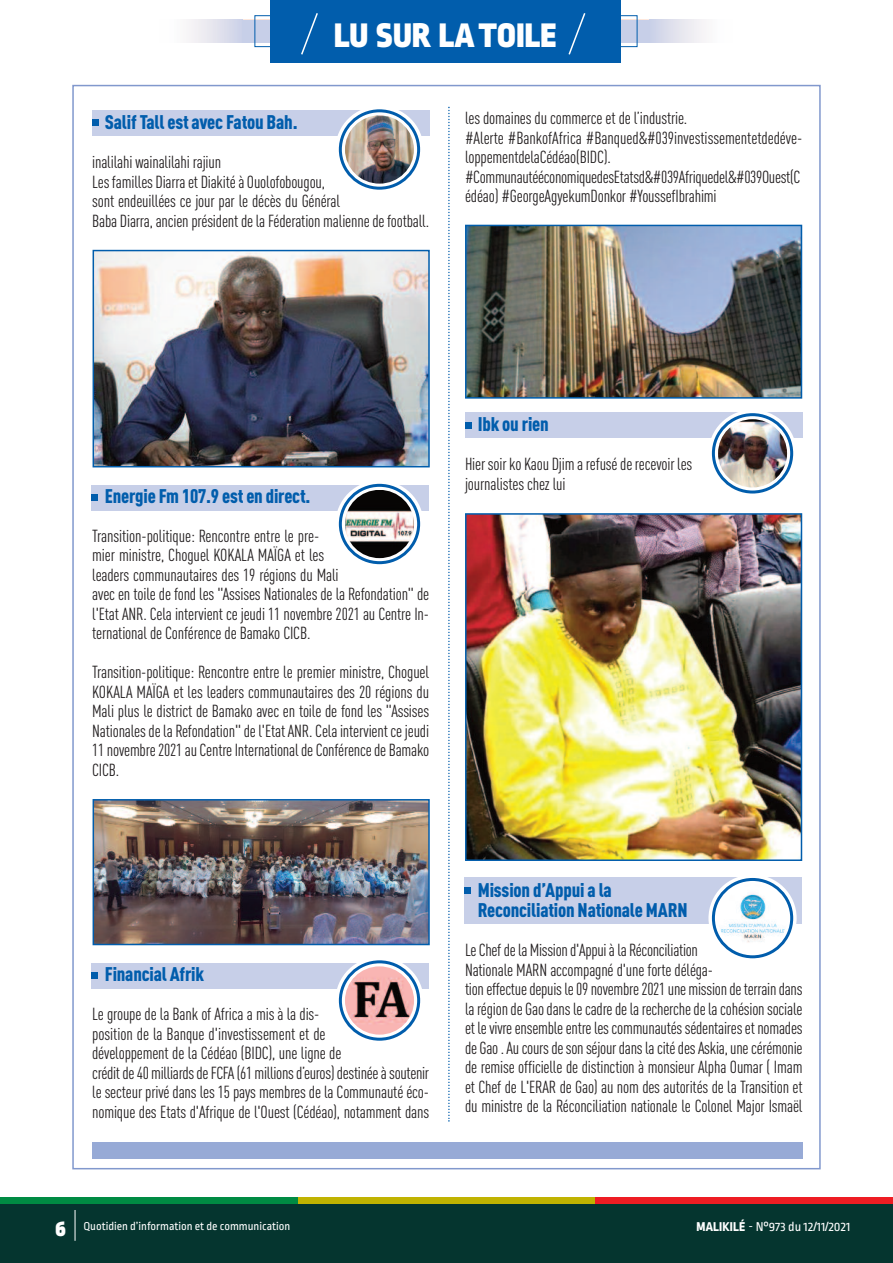
<style>
.page{position:relative;width:893px;height:1263px;background:#fff}
.page>*{position:absolute;margin:0;border:0;box-sizing:border-box;transform-origin:0 0}
.t1{font:900 36px "Ropa Sans Pro";letter-spacing:.01em;color:#fff}
.t2{font:900 condensed 19.5px/20.4px "DIN Pro";letter-spacing:-.01em;color:#015dac}
.t3{font:condensed 17.25px/19.5px "DIN Pro";letter-spacing:-.01em;color:#231f20}
.t4{font:13.5px "Ropa Sans Pro";color:#fff}
.t5{font:12px "Ropa Sans Pro";color:#fff}
.s1{font-weight:900;font-size:24px}
.s2{font-weight:800}
</style>
<div class="page">
<div style="left:465px;top:877px;width:337px;height:47px;background:#c7cfe8"></div>
<svg style="left:465px;top:887px;width:6px;height:6px"></svg>
<div style="left:465px;top:413px;width:338px;height:25px;background:#c7cfe8"></div>
<div style="left:465px;top:422px;width:7px;height:6px;background:#015dac"></div>
<div style="left:92px;top:963px;width:337px;height:25px;background:#c7cfe8"></div>
<svg style="left:92px;top:972px;width:6px;height:6px"></svg>
<div style="left:92px;top:485px;width:337px;height:25px;background:#c7cfe8"></div>
<svg style="left:92px;top:494px;width:6px;height:6px"></svg>
<div style="left:0;top:1203px;width:893px;height:60px;background:#05352f"></div>
<div style="left:0;top:1197px;width:298px;height:6px;background:#008b43"></div>
<div style="left:298px;top:1197px;width:297px;height:6px;background:#c0b301"></div>
<div style="left:595px;top:1197px;width:298px;height:6px;background:#ee1d23"></div>
<hr style="left:75px;top:1210px;width:1px;height:31px;background:#fff">
<div style="left:92px;top:110px;width:338px;height:26px;background:#c7cfe8"></div>
<div style="left:92px;top:120px;width:7px;height:6px;background:#015dac"></div>
<svg style="left:448px;top:107px;width:2px;height:1015px"></svg>
<div style="left:92px;top:1142px;width:711px;height:16px;background:#97aad6"></div>
<div style="left:242px;top:20px;width:407px;height:23px;background:#c7cfe8"></div>
<div style="left:271px;top:0;width:350px;height:63px;background:#015dac"></div>
<svg style="left:301px;top:13px;width:17px;height:42px"></svg>
<svg style="left:568px;top:13px;width:18px;height:42px"></svg>
<div style="left:159px;top:20px;width:83px;height:23px;background:linear-gradient(to right,#fff,#d2d4e6)"></div>
<div style="left:649px;top:20px;width:84px;height:23px;background:linear-gradient(to right,#cfd3e6,#fff)"></div>
<div style="left:335px;top:106px;width:89px;height:87px;background:#fff;border-radius:50%"></div>
<svg style="left:339px;top:109px;width:81px;height:81px"></svg>
<img style="left:345px;top:115px;width:69px;height:69px;border-radius:50%">
<div style="left:335px;top:480px;width:89px;height:88px;background:#fff;border-radius:50%"></div>
<svg style="left:339px;top:484px;width:81px;height:80px"></svg>
<img style="left:345px;top:490px;width:69px;height:68px;border-radius:50%">
<div style="left:708px;top:410px;width:89px;height:87px;background:#fff;border-radius:50%"></div>
<svg style="left:712px;top:413px;width:81px;height:81px"></svg>
<img style="left:718px;top:419px;width:69px;height:68px;border-radius:50%">
<div style="left:708px;top:874px;width:89px;height:88px;background:#fff;border-radius:50%"></div>
<svg style="left:712px;top:878px;width:81px;height:80px"></svg>
<img style="left:718px;top:884px;width:69px;height:68px;border-radius:50%">
<div style="left:335px;top:957px;width:89px;height:87px;background:#fff;border-radius:50%"></div>
<svg style="left:339px;top:960px;width:81px;height:81px"></svg>
<img style="left:345px;top:966px;width:69px;height:69px;border-radius:50%">
<img style="left:96px;top:253px;width:331px;height:211px">
<div style="left:93px;top:250px;width:337px;height:217px;border:2px solid #015dac"></div>
<img style="left:96px;top:802px;width:331px;height:140px">
<div style="left:93px;top:799px;width:337px;height:146px;border:2px solid #015dac"></div>
<img style="left:468px;top:228px;width:331px;height:168px">
<div style="left:465px;top:225px;width:337px;height:174px;border:2px solid #015dac"></div>
<img style="left:468px;top:516px;width:331px;height:342px">
<div style="left:465px;top:513px;width:337px;height:348px;border:2px solid #015dac"></div>
<h1 class="t1" style="left:334px;top:23px;width:224px">LU SUR LATOILE</h1>
<h1 class="t1" style="left:418px;top:23px;width:56px">UNE</h1>
<p class="t2" style="left:105px;top:114px;width:194px">Salif Tall est avec Fatou Bah.</p>
<p class="t3" style="left:92px;top:154px;width:338px">inalilahi wainalilahi rajiun<br>Lesfamilles Diarraet Diakitéà Ouolofobougou,<br>sont endeuillées ce jour par le décès du Général<br>Baba Diarra, ancien président de la Féderation malienne de football.</p>
<p class="t3" style="left:465px;top:110px;width:339px">les domaines du commerce et de l’industrie.<br>#Alerte #BankofAfrica #Banqued&amp;#039investissementetdedéve&shy;loppementdelaCédéao(BIDC). #CommunautééconomiquedesEtatsd&amp;#039Afriquedel&amp;#039Ouest(C édéao) #GeorgeAgyekumDonkor #YoussefIbrahimi</p>
<p class="t2" style="left:105px;top:487px;width:207px">Energie Fm 107.9 est en direct.</p>
<p class="t3" style="left:92px;top:527px;width:338px">Transition-politique: Rencontre entre le pre-<br>mier ministre, Choguel KOKALA MAÏGA et les<br>leaders communautaires des 19 régions du Mali<br>avec en toile de fond les "Assises Nationales de la Refondation" de l'Etat ANR. Cela intervient ce jeudi 11 novembre 2021 au Centre In&shy;ternational de Conférence de Bamako CICB.</p>
<p class="t3" style="left:92px;top:664px;width:338px;text-align:justify">Transition-politique: Rencontre entre le premier ministre, Choguel KOKALA MAÏGA et les leaders communautaires des 20 régions du Mali plus le district de Bamako avec en toile de fond les "Assises Nationales de la Refondation" de l'Etat ANR. Cela intervient ce jeudi 11novembre2021auCentreInternationaldeConférencede Bamako CICB.</p>
<p class="t2" style="left:478px;top:416px;width:73px">Ibk ou rien</p>
<p class="t3" style="left:465px;top:456px;width:229px">Hier soir ko Kaou Djim a refusé de recevoir les journalistes chez lui</p>
<p class="t2" style="left:105px;top:966px;width:101px">Financial Afrik</p>
<p class="t3" style="left:92px;top:1006px;width:338px">Le groupe de la Bank of Africa a mis à la dis-<br>position de la Banque d'investissement et de<br>développement de la Cédéao (BIDC), une ligne de créditde40milliardsdeFCFA(61millionsd’euros)destinéeàsoutenir le secteur privé dans les 15 pays membres de la Communauté éco&shy;nomique des Etats d'Afrique de l'Ouest (Cédéao), notamment dans</p>
<p class="t2" style="left:478px;top:881px;width:211px">Mission d’Appui a la<br>Reconciliation Nationale MARN</p>
<p class="t3" style="left:465px;top:942px;width:339px">LeChefdelaMissiond'Appuiàla Réconciliation<br>Nationale MARN accompagné d'une forte déléga&shy;tioneffectuedepuisle09novembre2021unemissiondeterraindans larégionde Gaodanslecadredelarecherchedelacohésionsociale et levivreensembleentrelescommunautéssédentairesetnomades de Gao.AucoursdesonséjourdanslacitédesAskia,unecérémonie de remise officielle de distinction à monsieur Alpha Oumar ( Imam et Chef de L'ERAR de Gao) au nom des autorités de la Transition et du ministre de la Réconciliation nationale le Colonel Major Ismaël</p>
<p class="t5" style="left:55px;top:1222px;width:236px"><span class="s1">6</span> Quotidien d’information et de communication</p>
<p class="t4" style="left:697px;top:1222px;width:155px"><span class="s2">MALIKILé</span> - N°973 du 12/11/2021</p>
</div>
